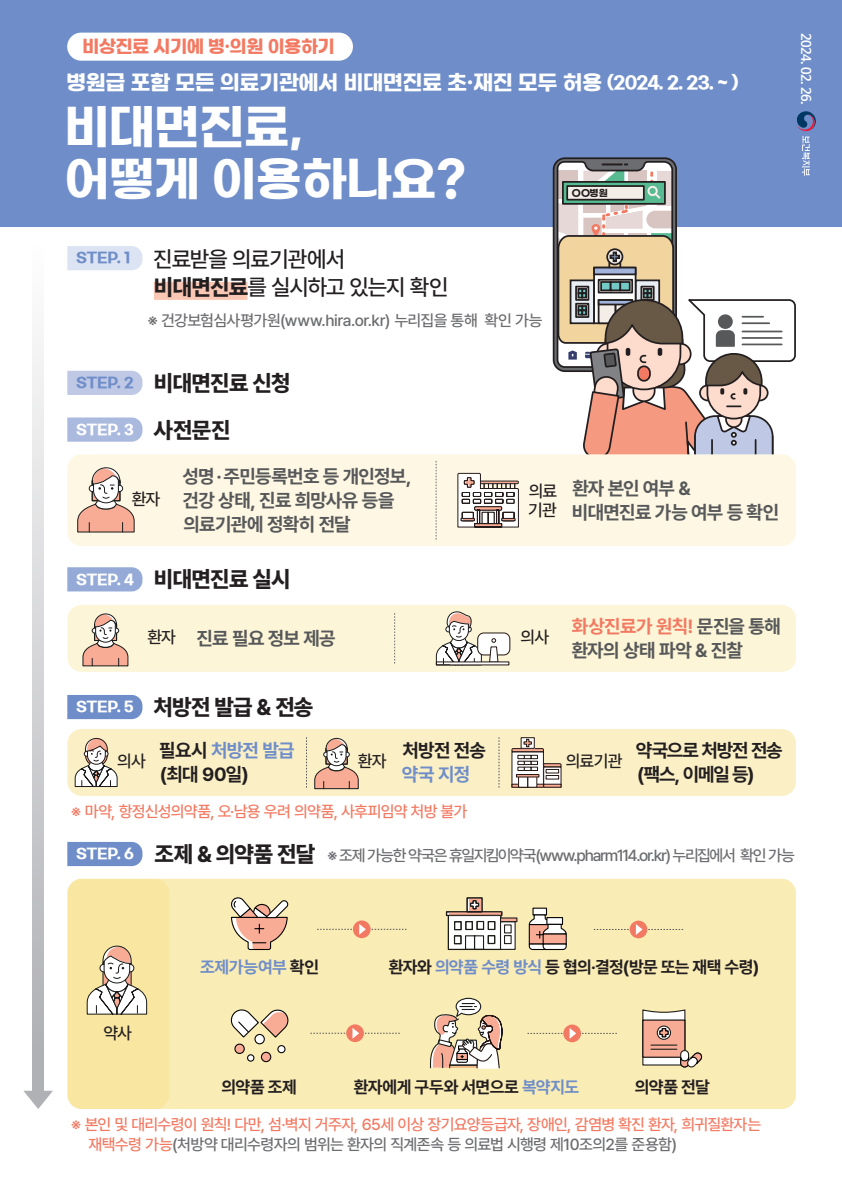
<style>
.page{position:relative;width:842px;height:1191px;background:#fff}
.page>*{position:absolute;margin:0;border:0;box-sizing:border-box;transform-origin:0 0}
.t1{font:48px "Gmarket Sans TTF Bold";letter-spacing:-.025em;color:#fff}
.t2{font:800 22.5px "Pretendard";letter-spacing:-.03em;color:#231f20}
.t3{font:500 22.5px/28.8px "Pretendard";letter-spacing:-.045em;color:#231f20}
.t4{font:21px "Gmarket Sans TTF Bold";letter-spacing:-.025em;color:#fff}
.t5{font:700 19px "Pretendard";letter-spacing:-.03em;color:#57585a}
.t6{font:700 19px/24px "Pretendard";letter-spacing:-.04em;color:#231f20}
.t7{font:700 19px "Pretendard";letter-spacing:-.025em;color:#f37a62}
.t8{font:700 19px "Pretendard";letter-spacing:-.03em;color:#6f8ec9}
.t9{font:18px "Gmarket Sans TTF Bold";letter-spacing:-.035em;color:#f37a62}
.t10{font:700 17px "Pretendard";letter-spacing:-.03em;color:#231f20}
.t11{font:500 17px "Pretendard";letter-spacing:-.05em;color:#231f20}
.t12{font:700 17px "Pretendard";letter-spacing:-.015em;color:#6f8ec9}
.t13{font:500 16px "Pretendard";letter-spacing:-.045em;color:#f37a62}
.t14{font:500 16px "Pretendard";letter-spacing:-.075em;color:#6c6d70}
.t15{font:500 16px "Pretendard";letter-spacing:-.045em;color:#6c6d70}
.t16{font:500 16px "Pretendard";letter-spacing:-.025em;color:#6c6d70}
.t17{font:14.4px "Gmarket Sans TTF Bold";letter-spacing:-.025em;color:#fff}
.t18{font:14.4px "Gmarket Sans TTF Bold";letter-spacing:-.025em;color:#6f8ec9}
.t19{font:12.9px "Nanum Barun Gothic OTF Bold";letter-spacing:-.03em;color:#fff}
.t20{font:700 9.5px "Gmarket Sans";color:#231f20}
.s1{font-size:18px}
.s2{font-weight:800}
.s3{color:#57585a}
.s4{color:#231f20}
.s5{color:#6f8ec9}
.s6{color:#f37a62}
</style>
<div class="page">
<div style="left:0;top:0;width:842px;height:227px;background:#6f8ec9"></div>
<div style="left:67px;top:33px;width:286px;height:28px;background:#fff;border-radius:14px"></div>
<div style="left:154px;top:282px;width:93px;height:18px;background:#fbc7b5"></div>
<div style="left:67px;top:878px;width:729px;height:231px;background:#faecb5;border-radius:14px"></div>
<div style="left:67px;top:878px;width:102px;height:231px;background:#f8e6a1;border-radius:14px"></div>
<div style="left:67px;top:605px;width:729px;height:67px;background:#fcf5d7;border-radius:14px"></div>
<svg style="left:435px;top:611px;width:47px;height:55px"></svg>
<div style="left:478px;top:633px;width:32px;height:22px;background:#fff;border-radius:6px"></div>
<div style="left:477px;top:632px;width:33px;height:23px;border:1px solid #241714;border-radius:6px"></div>
<svg style="left:488px;top:638px;width:11px;height:23px"></svg>
<svg style="left:394px;top:613px;width:1px;height:50px"></svg>
<svg style="left:231px;top:897px;width:58px;height:53px"></svg>
<svg style="left:450px;top:916px;width:49px;height:32px"></svg>
<div style="left:448px;top:914px;width:53px;height:36px;border:1px solid #1d1d1a"></div>
<div style="left:500px;top:921px;width:16px;height:29px;background:#fff;border:1px solid #1d1d1a"></div>
<div style="left:454px;top:921px;width:8px;height:9px;background:#fff"></div>
<div style="left:454px;top:921px;width:8px;height:9px;border:1px solid #1d1d1a"></div>
<div style="left:465px;top:921px;width:8px;height:9px;background:#fff"></div>
<div style="left:465px;top:921px;width:8px;height:9px;border:1px solid #1d1d1a"></div>
<div style="left:476px;top:921px;width:8px;height:9px;background:#fff"></div>
<div style="left:477px;top:921px;width:7px;height:9px;border:1px solid #1d1d1a"></div>
<div style="left:488px;top:921px;width:7px;height:9px;background:#fff"></div>
<div style="left:488px;top:921px;width:7px;height:9px;border:1px solid #1d1d1a"></div>
<div style="left:454px;top:935px;width:8px;height:9px;background:#fff;border:1px solid #1d1d1a"></div>
<div style="left:454px;top:935px;width:7px;height:9px;border:1px solid #1d1d1a"></div>
<div style="left:504px;top:935px;width:8px;height:9px;background:#fff;border:1px solid #1d1d1a"></div>
<div style="left:504px;top:924px;width:8px;height:9px;background:#fff;border:1px solid #1d1d1a"></div>
<svg style="left:464px;top:934px;width:32px;height:16px"></svg>
<svg style="left:445px;top:897px;width:58px;height:19px"></svg>
<svg style="left:500px;top:917px;width:17px;height:5px"></svg>
<svg style="left:532px;top:907px;width:15px;height:8px"></svg>
<svg style="left:528px;top:914px;width:39px;height:36px"></svg>
<svg style="left:353px;top:920px;width:18px;height:18px"></svg>
<svg style="left:317px;top:924px;width:89px;height:10px"></svg>
<div style="left:255px;top:1034px;width:9px;height:9px;background:#fff;border-radius:50%"></div>
<div style="left:254px;top:1034px;width:11px;height:10px;border:1px solid #030303;border-radius:50%"></div>
<svg style="left:235px;top:1044px;width:9px;height:9px"></svg>
<div style="left:234px;top:1043px;width:11px;height:11px;border:1px solid #030303;border-radius:50%"></div>
<div style="left:261px;top:1052px;width:10px;height:9px;background:#f8ac95;border-radius:50%"></div>
<div style="left:261px;top:1051px;width:10px;height:11px;border:1px solid #030303;border-radius:50%"></div>
<div style="left:278px;top:1045px;width:7px;height:7px;background:#fff;border-radius:50%"></div>
<div style="left:277px;top:1045px;width:8px;height:8px;border:1px solid #030303;border-radius:50%"></div>
<div style="left:248px;top:1054px;width:6px;height:7px;background:#fff;border-radius:50%"></div>
<div style="left:247px;top:1054px;width:7px;height:7px;border:1px solid #030303;border-radius:50%"></div>
<svg style="left:230px;top:1009px;width:59px;height:29px"></svg>
<svg style="left:430px;top:997px;width:73px;height:72px"></svg>
<svg style="left:642px;top:1009px;width:61px;height:59px"></svg>
<svg style="left:630px;top:920px;width:17px;height:18px"></svg>
<svg style="left:594px;top:924px;width:89px;height:11px"></svg>
<div style="left:563px;top:1024px;width:18px;height:18px;background:#f37a62;border-radius:50%"></div>
<svg style="left:527px;top:1028px;width:90px;height:10px"></svg>
<svg style="left:86px;top:945px;width:62px;height:70px"></svg>
<div style="left:67px;top:729px;width:729px;height:67px;background:#faefc5;border-radius:14px"></div>
<svg style="left:74px;top:737px;width:44px;height:50px"></svg>
<div style="left:521px;top:737px;width:14px;height:12px;border:1px solid #241714"></div>
<svg style="left:511px;top:738px;width:51px;height:50px"></svg>
<svg style="left:499px;top:737px;width:1px;height:50px"></svg>
<svg style="left:306px;top:737px;width:1px;height:50px"></svg>
<div style="left:553px;top:157px;width:124px;height:215px;border:2px solid #231f20;border-radius:11px"></div>
<div style="left:67px;top:454px;width:729px;height:92px;background:#fdf7e3;border-radius:14px"></div>
<svg style="left:457px;top:472px;width:62px;height:56px;background:#bcb4b0"></svg>
<div style="left:461px;top:518px;width:14px;height:3px;border:1px solid #261c1c"></div>
<div style="left:501px;top:518px;width:15px;height:3px;border:1px solid #261c1c"></div>
<svg style="left:436px;top:461px;width:1px;height:78px"></svg>
<div style="left:67px;top:246px;width:75px;height:24px;background:#dce3f2"></div>
<div style="left:67px;top:371px;width:75px;height:24px;background:#bfc9e6"></div>
<svg style="left:67px;top:417px;width:75px;height:25px;background:#aebddf"></svg>
<svg style="left:67px;top:567px;width:75px;height:24px;background:#98add8"></svg>
<div style="left:67px;top:695px;width:75px;height:24px;background:#6f8ec9"></div>
<div style="left:67px;top:842px;width:75px;height:24px;background:#6f8ec9"></div>
<svg style="left:24px;top:1090px;width:29px;height:19px"></svg>
<svg style="left:32px;top:344px;width:12px;height:749px;background:#d0d0d3"></svg>
<svg style="left:556px;top:111px;width:260px;height:355px"></svg>
<svg style="left:77px;top:467px;width:58px;height:66px"></svg>
<svg style="left:82px;top:613px;width:47px;height:54px"></svg>
<svg style="left:314px;top:737px;width:45px;height:52px"></svg>
<svg style="left:346px;top:1024px;width:18px;height:18px"></svg>
<svg style="left:310px;top:1027px;width:90px;height:11px"></svg>
<p class="t9" style="left:82px;top:37px;width:254px">비상진료 시기에 병·의원 이용하기</p>
<p class="t4" style="left:66px;top:71px;width:674px">병원급 포함 모든 의료기관에서 비대면진료 초·재진 모두 허용 <span class="s1">(2024. 2. 23. ~ )</span></p>
<p class="t1" style="left:64px;top:100px;width:240px">비대면진료,</p>
<p class="t1" style="left:64px;top:152px;width:404px">어떻게 이용하나요?</p>
<p class="t20" style="left:572px;top:188px;width:37px">OO병원</p>
<p class="t19" style="left:813px;top:33px;width:74px;rotate:90deg">2024. 02. 26.</p>
<p class="t18" style="left:76px;top:250px;width:56px">STEP. 1</p>
<p class="t3" style="left:153px;top:243px;width:297px">진료받을 의료기관에서 <span class="s2">비대면진료</span>를 실시하고 있는지 확인</p>
<p class="t16" style="left:147px;top:309px;width:397px">※ 건강보험심사평가원(www.hira.or.kr) 누리집을 통해 확인 가능</p>
<p class="t2" style="left:154px;top:366px;width:138px">비대면진료 신청</p>
<p class="t18" style="left:76px;top:375px;width:59px">STEP. 2</p>
<p class="t17" style="left:76px;top:421px;width:59px">STEP. 3</p>
<p class="t2" style="left:154px;top:413px;width:78px">사전문진</p>
<p class="t5" style="left:183px;top:462px;width:230px">성명 · 주민등록번호 등 개인정보,</p>
<p class="t5" style="left:183px;top:486px;width:213px">건강 상태, 진료 희망사유 등을</p>
<p class="t5" style="left:183px;top:510px;width:169px">의료기관에 정확히 전달</p>
<p class="t11" style="left:132px;top:487px;width:30px">환자</p>
<p class="t17" style="left:76px;top:571px;width:59px">STEP. 4</p>
<p class="t2" style="left:154px;top:563px;width:138px">비대면진료 실시</p>
<p class="t11" style="left:529px;top:478px;width:30px">의료</p>
<p class="t11" style="left:528px;top:497px;width:30px">기관</p>
<p class="t11" style="left:147px;top:625px;width:30px">환자</p>
<p class="t5" style="left:196px;top:624px;width:141px">진료 필요 정보 제공</p>
<p class="t11" style="left:520px;top:625px;width:30px">의사</p>
<p class="t17" style="left:76px;top:699px;width:59px">STEP. 5</p>
<p class="t2" style="left:154px;top:690px;width:161px">처방전 발급 &amp; 전송</p>
<p class="t5" style="left:572px;top:474px;width:120px">환자 본인 여부 &amp;</p>
<p class="t5" style="left:572px;top:498px;width:209px">비대면진료 가능 여부 등 확인</p>
<p class="t7" style="left:572px;top:612px;width:211px">화상진료가 원칙! <span class="s3">문진을 통해</span></p>
<p class="t5" style="left:572px;top:636px;width:173px">환자의 상태 파악 &amp; 진찰</p>
<p class="t11" style="left:117px;top:749px;width:30px">의사</p>
<p class="t6" style="left:636px;top:738px;width:148px">약국으로 처방전 전송 (팩스, 이메일 등)</p>
<p class="t8" style="left:159px;top:736px;width:137px"><span class="s4">필요시</span> 처방전 발급</p>
<p class="t6" style="left:160px;top:762px;width:91px">(최대 90일)</p>
<p class="t6" style="left:402px;top:738px;width:86px">처방전 전송 <span class="s5">약국 지정</span></p>
<p class="t11" style="left:358px;top:749px;width:30px">환자</p>
<p class="t11" style="left:566px;top:749px;width:58px">의료기관</p>
<p class="t13" style="left:71px;top:799px;width:398px">※ 마약, 항정신성의약품, 오·남용 우려 의약품, 사후피임약 처방 불가</p>
<p class="t17" style="left:76px;top:845px;width:59px">STEP. 6</p>
<p class="t2" style="left:155px;top:837px;width:162px">조제 &amp; 의약품 전달</p>
<p class="t14" style="left:327px;top:843px;width:470px">※ 조제 가능한 약국은 휴일지킴이약국(www.pharm114.or.kr) 누리집에서 확인 가능</p>
<p class="t11" style="left:104px;top:1020px;width:30px">약사</p>
<p class="t12" style="left:200px;top:954px;width:120px">조제가능여부 <span class="s4">확인</span></p>
<p class="t10" style="left:389px;top:954px;width:372px">환자와 <span class="s5">의약품 수령 방식</span> 등 협의·결정(방문 또는 재택 수령)</p>
<p class="t10" style="left:221px;top:1074px;width:77px">의약품 조제</p>
<p class="t10" style="left:354px;top:1074px;width:227px">환자에게 구두와 서면으로 <span class="s5">복약지도</span></p>
<p class="t10" style="left:635px;top:1074px;width:76px">의약품 전달</p>
<p class="t13" style="left:71px;top:1112px;width:692px">※ 본인 및 대리수령이 원칙! 다만, 섬·벽지 거주자, 65세 이상 장기요양등급자, 장애인, 감염병 확진 환자, 희귀질환자는</p>
<p class="t15" style="left:88px;top:1132px;width:590px"><span class="s6">재택수령 가능</span>(처방약 대리수령자의 범위는 환자의 직계존속 등 의료법 시행령 제10조의2를 준용함)</p>
</div>
